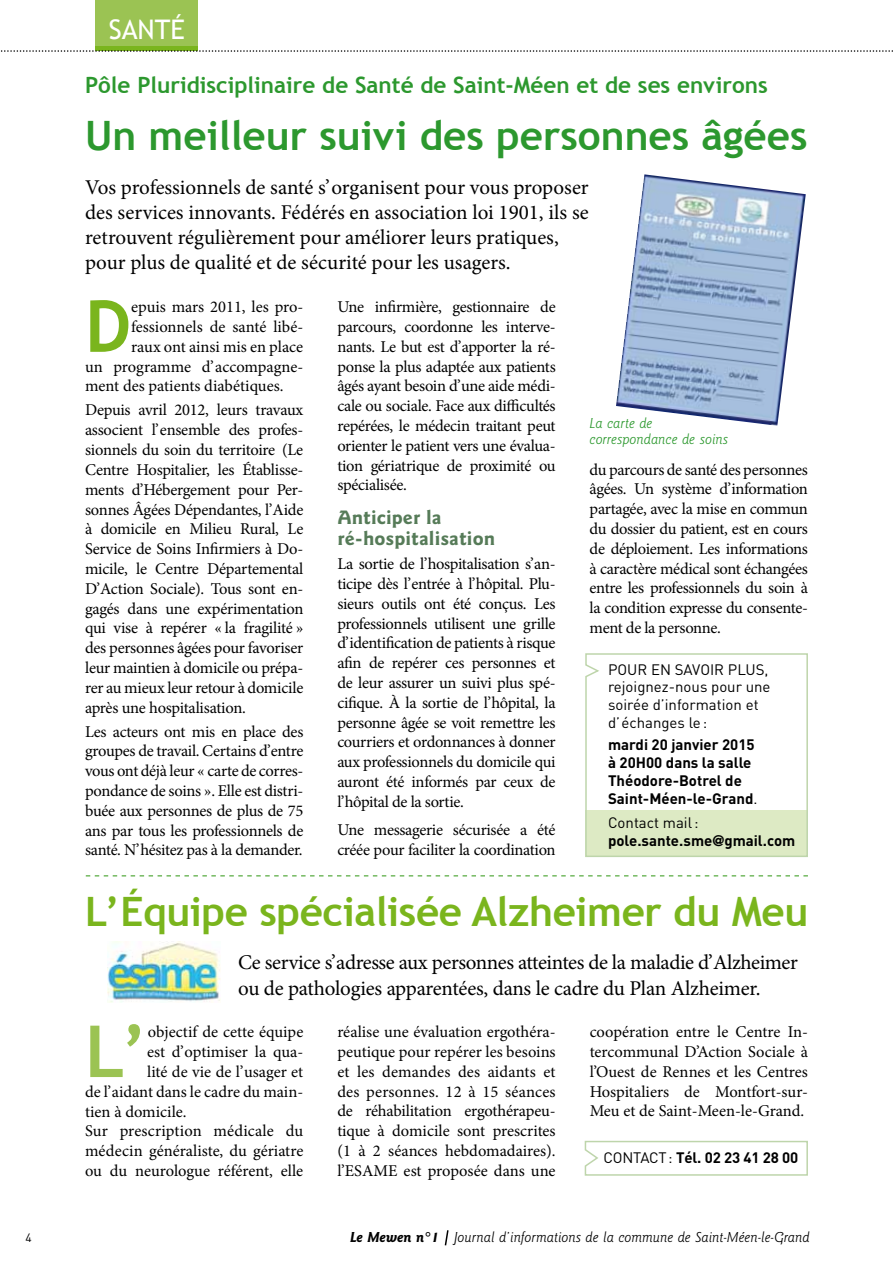
<style>
.page{position:relative;width:893px;height:1263px;background:#fff}
.page>*{position:absolute;margin:0;border:0;box-sizing:border-box;transform-origin:0 0}
.t1{font:700 71.85px "Trebuchet MS";color:#9bc353}
.t2{font:700 71.85px "Trebuchet MS";color:#7ab51d}
.t3{font:700 40.5px "Trebuchet MS";letter-spacing:-.01em;color:#7ab51d}
.t4{font:700 40.5px "Trebuchet MS";color:#2c982e}
.t5{font:27px "Trebuchet MS";color:#fff}
.t6{font:700 22.5px "Trebuchet MS";color:#2c982e}
.t7{font:21px/25.2px "Minion Pro";letter-spacing:-.01em;color:#000}
.t8{font:700 19.5px/21px "Goudy Sans IT Cby BT";color:#567b58}
.t9{font:16.5px/19.8px "Minion Pro";letter-spacing:-.01em;color:#000;text-align:justify}
.t10{font:16.5px "Minion Pro";letter-spacing:.01em;color:#000}
.t11{font:700 15px/18px "DIN";color:#000}
.t12{font:15px/17.5px "DIN";color:#000}
.t13{font:italic 15px "Goudy Sans Itc T";color:#000}
.t14{font:italic 15px/16.5px "Goudy Sans Itc T";color:#2c982e}
.t15{font:12px "DIN";color:#000}
.s1{font-weight:400}
.s2{font-family:"Helvetica Neue";font-weight:800}
.s3{font-weight:700}
</style>
<div class="page">
<div style="left:96px;top:0;width:102px;height:47px;background:#9bc353"></div>
<hr style="left:96px;top:47px;width:102px;height:4px;background:#7ab51d">
<svg style="left:585px;top:653px;width:223px;height:204px"></svg>
<img style="left:616px;top:174px;width:190px;height:252px">
<svg style="left:1px;top:50px;width:892px;height:2px"></svg>
<svg style="left:86px;top:875px;width:722px;height:1px"></svg>
<img style="left:107px;top:941px;width:113px;height:61px">
<svg style="left:584px;top:1140px;width:224px;height:36px"></svg>
<svg style="left:444px;top:1230px;width:5px;height:16px"></svg>
<p class="t15" style="left:26px;top:1230px;width:8px">4</p>
<h3 class="t5" style="left:109px;top:14px;width:78px">SANTÉ</h3>
<h3 class="t6" style="left:85px;top:71px;width:684px">Pôle Pluridisciplinaire de Santé de Saint-Méen et de ses environs</h3>
<h2 class="t4" style="left:85px;top:111px;width:724px">Un meilleur suivi des personnes âgées</h2>
<p class="t7" style="left:85px;top:175px;width:505px">Vos professionnels de santé s’ organisent pour vous proposer des services innovants. Fédérés en association loi 1901, ils se retrouvent régulièrement pour améliorer leurs pratiques, pour plus de qualité et de sécurité pour les usagers.</p>
<h1 class="t2" style="left:85px;top:281px;width:48px">D</h1>
<p class="t9" style="left:131px;top:297px;width:174px">epuis mars 2011, les pro-</p>
<p class="t9" style="left:131px;top:317px;width:174px">fessionnels de santé libé-</p>
<p class="t9" style="left:131px;top:337px;width:174px">raux ont ainsi mis en place</p>
<p class="t9" style="left:85px;top:356px;width:220px">un programme d’ accompagne-</p>
<p class="t9" style="left:85px;top:376px;width:200px">ment des patients diabétiques.</p>
<p class="t9" style="left:85px;top:400px;width:220px">Depuis avril 2012, leurs travaux associent l’ ensemble des profes&shy;sionnels du soin du territoire (Le Centre Hospitalier, les établisse&shy;ments d’Hébergement pour Per&shy;sonnes Âgées Dépendantes, l’Aide à domicile en Milieu Rural, Le Service de Soins Infirmiers à Do&shy;micile, le Centre Départemental D’Action Sociale). Tous sont en&shy;gagés dans une expérimentation qui vise à repérer « la fragilité » des personnes âgées pour favoriser leur maintien à domicile ou prépa&shy;rer au mieux leur retour à domicile après une hospitalisation.</p>
<p class="t9" style="left:85px;top:721px;width:220px">Les acteurs ont mis en place des groupes de travail. Certains d’entre vous ont déjà leur « carte de corres&shy;pondance de soins ». Elle est distri&shy;buée aux personnes de plus de 75 ans par tous les professionnels de santé. N’ hésitez pas à la demander.</p>
<p class="t9" style="left:337px;top:297px;width:220px">Une infirmière, gestionnaire de parcours, coordonne les interve&shy;nants. Le but est d’ apporter la ré&shy;ponse la plus adaptée aux patients âgés ayant besoin d’ une aide médi&shy;cale ou sociale. Face aux difficultés repérées, le médecin traitant peut orienter le patient vers une évalua&shy;tion gériatrique de proximité ou spécialisée.</p>
<p class="t8" style="left:337px;top:507px;width:159px">Anticiper la ré-hospitalisation</p>
<p class="t9" style="left:337px;top:554px;width:220px">La sortie de l’ hospitalisation s’ an&shy;ticipe dès l’ entrée à l’ hôpital. Plu&shy;sieurs outils ont été conçus. Les professionnels utilisent une grille d’ identification de patients à risque afin de repérer ces personnes et de leur assurer un suivi plus spé&shy;cifique. À la sortie de l’ hôpital, la personne âgée se voit remettre les courriers et ordonnances à donner aux professionnels du domicile qui auront été informés par ceux de l’ hôpital de la sortie.</p>
<p class="t9" style="left:337px;top:820px;width:220px">Une messagerie sécurisée a été créée pour faciliter la coordination</p>
<p class="t14" style="left:589px;top:415px;width:140px">La carte de correspondance de soins</p>
<p class="t9" style="left:590px;top:460px;width:220px">du parcours de santé des personnes âgées. Un système d’ information partagée, avec la mise en commun du dossier du patient, est en cours de déploiement. Les informations à caractère médical sont échangées entre les professionnels du soin à la condition expresse du consente&shy;ment de la personne.</p>
<p class="t12" style="left:608px;top:661px;width:164px;text-indent:106px">r plus, rejoignez-nous pour une soirée d’information et d’ échanges le:</p>
<p class="t11" style="left:608px;top:735px;width:151px">mardi 20 janvier 2015 à 20H00 dans la salle<br>Théodore-Botrel de<br>Saint-Méen-le-Grand<span class="s1">.</span></p>
<p class="t11" style="left:608px;top:813px;width:189px"><span class="s1">Contact mail: </span>pole.sante.sme<span class="s2">@</span>gmail.com</p>
<p class="t12" style="left:608px;top:661px;width:76px">Pour en savoi</p>
<h2 class="t3" style="left:85px;top:887px;width:725px">L’Équipe spécialisée Alzheimer du Meu</h2>
<p class="t7" style="left:238px;top:950px;width:561px">Ce service s’ adresse aux personnes atteintes de la maladie d’Alzheimer ou de pathologies apparentées, dans le cadre du Plan Alzheimer.</p>
<h1 class="t1" style="left:85px;top:1006px;width:64px">L’</h1>
<p class="t9" style="left:148px;top:1022px;width:157px">objectif de cette équipe</p>
<p class="t9" style="left:147px;top:1042px;width:158px">est d’optimiser la qua-</p>
<p class="t9" style="left:147px;top:1062px;width:158px">lité de vie de l’usager et</p>
<p class="t9" style="left:85px;top:1082px;width:220px">de l’aidant dans le cadre du main-</p>
<p class="t9" style="left:85px;top:1101px;width:103px">tien à domicile.</p>
<p class="t10" style="left:85px;top:1120px;width:220px">Sur prescription médicale du</p>
<p class="t9" style="left:85px;top:1141px;width:220px">médecin généraliste, du gériatre</p>
<p class="t9" style="left:85px;top:1161px;width:220px">ou du neurologue référent, elle</p>
<p class="t9" style="left:337px;top:1022px;width:220px">réalise une évaluation ergothéra&shy;peutique pour repérer les besoins et les demandes des aidants et des personnes. 12 à 15 séances de réhabilitation ergothérapeu&shy;tique à domicile sont prescrites (1 à 2 séances hebdomadaires). l’ESAME est proposée dans une</p>
<p class="t9" style="left:590px;top:1022px;width:220px">coopération entre le Centre In&shy;tercommunal D’Action Sociale à l’Ouest de Rennes et les Centres Hospitaliers de Montfort-sur-Meu et de Saint-Meen-le-Grand.</p>
<p class="t11" style="left:603px;top:1148px;width:196px"><span class="s1">CONTACT:</span> Tél. 02 23 41 28 00</p>
<p class="t13" style="left:350px;top:1229px;width:461px"><span class="s3">Le Mewen n°1</span> Journal d’ informations de la commune de Saint-Méen-le-Grand</p>
</div>
